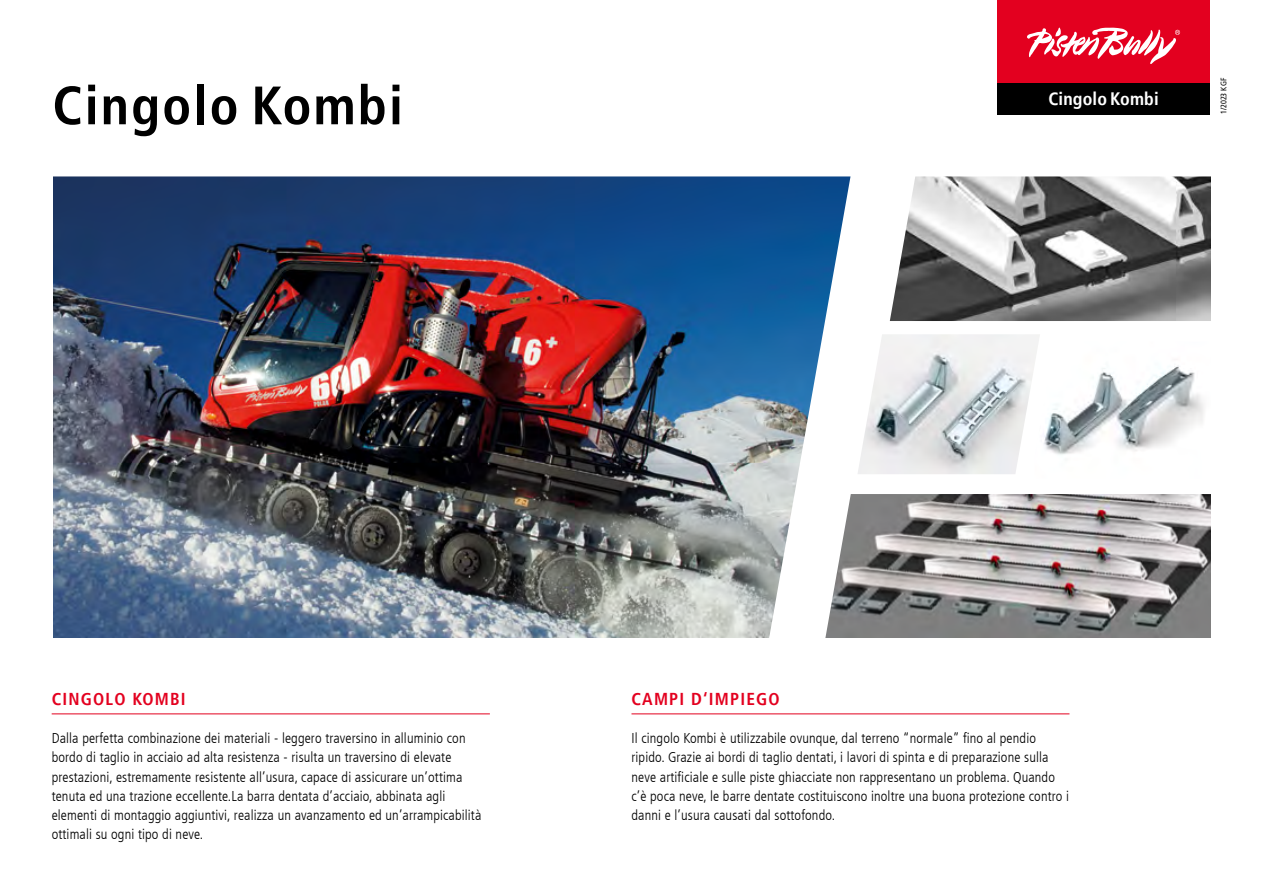
<style>
.page{position:relative;width:1263px;height:893px;background:#fff}
.page>*{position:absolute;margin:0;border:0;box-sizing:border-box;transform-origin:0 0}
.t1{font:700 condensed 54px "Frutiger LT";letter-spacing:.04em;color:#000}
.t2{font:700 condensed 18px "Frutiger LT";letter-spacing:.01em;color:#fff}
.t3{font:700 condensed 17.25px "Frutiger LT";letter-spacing:.07em;color:#e3001f}
.t4{font:300 condensed 14.25px/19px "Frutiger LT";letter-spacing:.01em;color:#000}
.t5{font:condensed 8.1px "Frutiger LT";color:#000}
</style>
<div class="page">
<div style="left:997px;top:0;width:213px;height:83px;background:#e3001f"></div>
<svg style="left:1027px;top:28px;width:153px;height:36px"></svg>
<div style="left:997px;top:83px;width:213px;height:32px;background:#000"></div>
<img style="left:53px;top:176px;width:797px;height:462px">
<img style="left:890px;top:176px;width:321px;height:145px">
<img style="left:825px;top:494px;width:386px;height:144px">
<img style="left:1044px;top:365px;width:160px;height:90px">
<img style="left:858px;top:334px;width:182px;height:140px">
<hr style="left:52px;top:713px;width:438px;height:1px;background:#e3001f">
<hr style="left:631px;top:713px;width:438px;height:1px;background:#e3001f">
<h1 class="t1" style="left:52px;top:74px;width:352px">Cingolo Kombi</h1>
<p class="t2" style="left:1048px;top:88px;width:112px">Cingolo Kombi</p>
<p class="t5" style="left:1219px;top:114px;width:38px;rotate:-90deg">1/2023 KGF</p>
<p class="t3" style="left:52px;top:689px;width:135px">CINGOLO KOMBI</p>
<p class="t4" style="left:52px;top:729px;width:431px">Dalla perfetta combinazione dei materiali - leggero traversino in alluminio con bordo di taglio in acciaio ad alta resistenza - risulta un traversino di elevate prestazioni, estremamente resistente all’usura, capace di assicurare un’ottima tenuta ed una trazione eccellente.La barra dentata d’acciaio, abbinata agli elementi di montaggio aggiuntivi, realizza un avanzamento ed un’arrampicabilità ottimali su ogni tipo di neve.</p>
<p class="t3" style="left:631px;top:689px;width:150px">CAMPI D‘IMPIEGO</p>
<p class="t4" style="left:631px;top:729px;width:439px">Il cingolo Kombi è utilizzabile ovunque, dal terreno “normale” fino al pendio ripido. Grazie ai bordi di taglio dentati, i lavori di spinta e di preparazione sulla neve artificiale e sulle piste ghiacciate non rappresentano un problema. Quando c’è poca neve, le barre dentate costituiscono inoltre una buona protezione contro i danni e l’usura causati dal sottofondo.</p>
</div>
